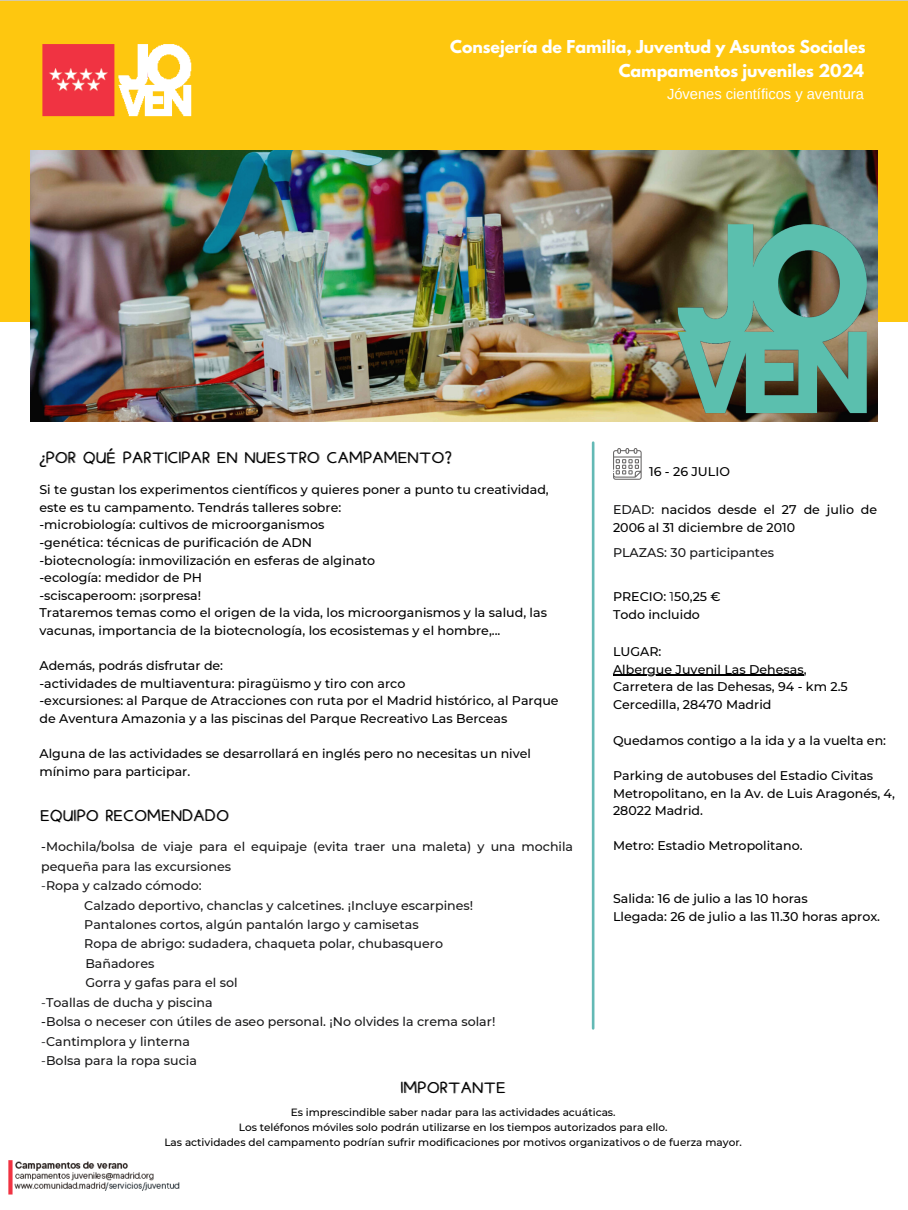
<style>
.page{position:relative;width:908px;height:1210px;background:#fff}
.page>*{position:absolute;margin:0;border:0;box-sizing:border-box;transform-origin:0 0}
.t1{font:700 15.75px "League Spartan";color:#fff}
.t2{font:15.75px "Irene Florentina";letter-spacing:-.075em;color:#000}
.t3{font:14.7px "Arimo";color:#fff}
.t4{font:500 12.6px/17.6px "Montserrat";color:#000}
.t5{font:500 12.6px "Montserrat";color:#19191a}
.t6{font:500 10.5px "Montserrat";color:#000}
.s1{font-family:"Noto Sans"}
.s2{font-weight:400}
.s3{color:#19191a}
</style>
<div class="page">
<svg style="left:613px;top:448px;width:28px;height:32px"></svg>
<hr style="left:591px;top:443px;width:3px;height:585px;background:#63b9b5">
<img style="left:0;top:0;width:907px;height:321px">
<img style="left:31px;top:150px;width:845px;height:271px">
<img style="left:8px;top:1160px;width:172px;height:35px">
<img style="left:665px;top:216px;width:242px;height:206px">
<hr style="left:613px;top:674px;width:190px;height:1px;background:#000">
<h6 class="t1" style="left:450px;top:38px;width:417px">Consejería de Familia, Juventud y Asuntos Sociales</h6>
<h5 class="t1" style="left:618px;top:63px;width:247px">Campamentos juveniles 2024</h5>
<h5 class="t3" style="left:666px;top:86px;width:198px">Jóvenes científicos y aventura</h5>
<p class="t2" style="left:39px;top:447px;width:414px"><span class="s1">¿</span>POR QUÉ PARTICIPAR EN NUESTRO CAMPAMENTO?</p>
<h3 class="t4" style="left:39px;top:481px;width:510px">Si te gustan los experimentos científicos y quieres poner a punto tu creatividad, este es tu campamento. Tendrás talleres sobre:<br>-microbiología: cultivos de microorganismos<br>-genética: técnicas de purificación de ADN<br>-biotecnología: inmovilización en esferas de alginato<br>-ecología: medidor de PH<br>-sciscaperoom: ¡sorpresa!<br>Trataremos temas como el origen de la vida, los microorganismos y la salud, las vacunas, importancia de la biotecnología, los ecosistemas y el hombre,...</h3>
<p class="t4" style="left:39px;top:657px;width:520px">Además, podrás disfrutar de:<br>-actividades de multiaventura: piragüismo y tiro con arco<br>-excursiones: al Parque de Atracciones con ruta por el Madrid histórico, al Parque de Aventura Amazonia y a las piscinas del Parque Recreativo Las Berceas</p>
<p class="t4" style="left:39px;top:745px;width:493px">Alguna de las actividades se desarrollará en inglés pero no necesitas un nivel mínimo para participar.</p>
<h6 class="t2" style="left:39px;top:805px;width:191px">EQUIPO RECOMENDADO</h6>
<h1 class="t5" style="left:41px;top:839px;width:533px">-Mochila/bolsa de viaje para el equipaje (evita traer una maleta) y una mochila</h1>
<h1 class="t5" style="left:41px;top:858px;width:191px">pequeña para las excursiones</h1>
<h1 class="t5" style="left:41px;top:878px;width:162px"><span class="s2">-</span>Ropa y calzado cómodo:</h1>
<h1 class="t5" style="left:84px;top:897px;width:390px">Calzado deportivo, chanclas y calcetines. ¡Incluye escarpines!</h1>
<h1 class="t5" style="left:84px;top:916px;width:336px">Pantalones cortos, algún pantalón largo y camisetas</h1>
<h1 class="t5" style="left:84px;top:936px;width:360px">Ropa de abrigo: sudadera, chaqueta polar, chubasquero</h1>
<h1 class="t5" style="left:85px;top:955px;width:70px">Bañadores</h1>
<h1 class="t5" style="left:85px;top:975px;width:153px">Gorra y gafas para el sol</h1>
<h1 class="t5" style="left:41px;top:994px;width:173px"><span class="s2">-</span>Toallas de ducha y piscina</h1>
<h1 class="t5" style="left:41px;top:1014px;width:455px">-Bolsa o neceser con útiles de aseo personal. ¡No olvides la crema solar!</h1>
<h1 class="t5" style="left:41px;top:1033px;width:150px"><span class="s2">-</span>Cantimplora y linterna</h1>
<h1 class="t5" style="left:41px;top:1052px;width:157px"><span class="s2">-</span>Bolsa para la ropa sucia</h1>
<p class="t2" style="left:400px;top:1077px;width:108px">IMPORTANTE</p>
<h1 class="t4" style="left:648px;top:463px;width:82px">16 - 26 JULIO</h1>
<h5 class="t4" style="left:613px;top:501px;width:265px"><span class="s3">EDAD:</span> nacidos desde el 27 de julio de<br>2006 al 31 diciembre de 2010</h5>
<h5 class="t5" style="left:613px;top:545px;width:163px">PLAZAS: 30 participantes</h5>
<h5 class="t4" style="left:613px;top:587px;width:109px">PRECIO: <span class="s2">1</span>50,25 €<br>Todo incluido</h5>
<h5 class="t4" style="left:613px;top:643px;width:50px">LUGAR:</h5>
<h5 class="t4" style="left:613px;top:660px;width:236px">Albergue Juvenil Las Dehesas,<br>Carretera de las Dehesas, 94 - km 2.5<br>Cercedilla, 28470 Madrid</h5>
<h5 class="t4" style="left:613px;top:731px;width:274px">Quedamos contigo a la ida y a la vuelta en:</h5>
<h5 class="t4" style="left:613px;top:766px;width:283px">Parking de autobuses del Estadio Civitas<br>Metropolitano, en la Av. de Luis Aragonés, 4,<br>28022 Madrid.</h5>
<h5 class="t4" style="left:613px;top:837px;width:191px">Metro: Estadio Metropolitano.</h5>
<h1 class="t4" style="left:613px;top:890px;width:268px">Salida: 16 de julio a las 10 horas<br>Llegada: 26 de julio a las 11.30 horas aprox.</h1>
<p class="t6" style="left:291px;top:1106px;width:326px">Es imprescindible saber nadar para las actividades acuáticas.</p>
<p class="t6" style="left:239px;top:1121px;width:430px">Los teléfonos móviles solo podrán utilizarse en los tiempos autorizados para ello.</p>
<p class="t6" style="left:164px;top:1135px;width:579px">Las actividades del campamento podrían sufrir modificaciones por motivos organizativos o de fuerza mayor.</p>
</div>
